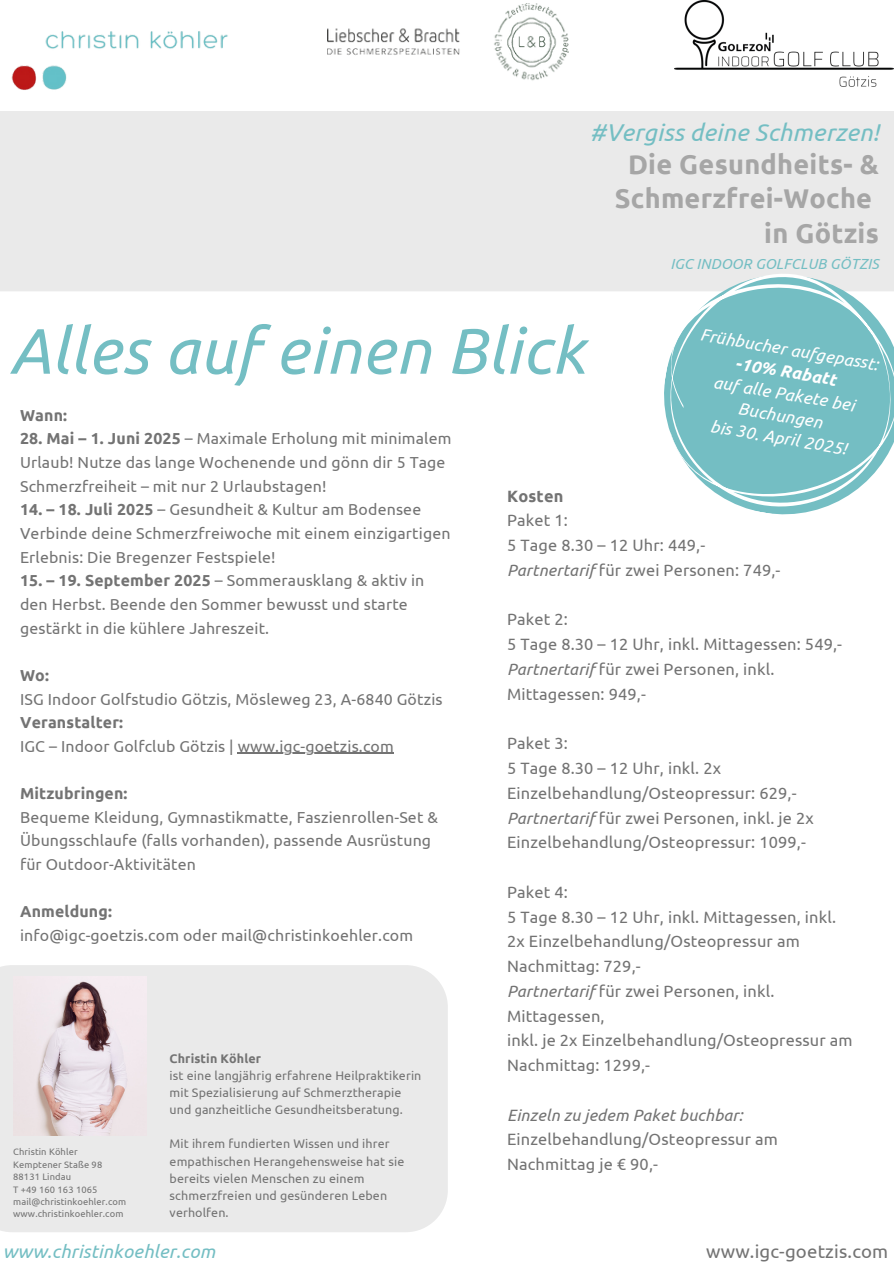
<style>
.page{position:relative;width:894px;height:1264px;background:#fff}
.page>*{position:absolute;margin:0;border:0;box-sizing:border-box;transform-origin:0 0}
.t1{font:italic 64.05px "Ubuntu";letter-spacing:.01em;color:#74bec3}
.t2{font:700 27.15px/34.5px "Ubuntu";letter-spacing:.01em;color:#a6a6a6;text-align:right}
.t3{font:italic 24.3px "Ubuntu";letter-spacing:.01em;color:#74bec3}
.t4{font:italic 18.6px "Ubuntu";letter-spacing:.01em;color:#74bec3}
.t5{font:18.6px "Ubuntu";letter-spacing:.01em;color:#737373}
.t6{font:italic 17.1px/22px "Ubuntu";color:#fff;text-align:center}
.t7{font:16.35px/24.8px "Ubuntu";letter-spacing:.01em;color:#737373}
.t8{font:italic 16.35px "Ubuntu";letter-spacing:.01em;color:#737373}
.t9{font:15.9px/23.7px "Ubuntu";letter-spacing:.01em;color:#737373}
.t10{font:700 15.9px "Ubuntu";letter-spacing:.01em;color:#737373}
.t11{font:italic 14.55px "Ubuntu";letter-spacing:.01em;color:#74bec3}
.t12{font:12.45px/17.1px "Ubuntu";letter-spacing:.01em;color:#737373}
.t13{font:700 12.45px "Ubuntu";letter-spacing:.01em;color:#737373}
.t14{font:9.3px "Ubuntu";letter-spacing:.01em;color:#737373}
.s1{font-weight:700}
.s2{font-style:italic}
</style>
<div class="page">
<img style="left:11px;top:31px;width:217px;height:59px">
<img style="left:674px;top:0;width:219px;height:87px">
<img style="left:327px;top:3px;width:241px;height:78px">
<div style="left:0;top:111px;width:893px;height:180px;background:#eaeaea"></div>
<div style="left:0;top:965px;width:447px;height:267px;background:#eaeaea"></div>
<img style="left:13px;top:976px;width:133px;height:159px">
<svg style="left:654px;top:265px;width:146px;height:250px"></svg>
<svg style="left:664px;top:263px;width:229px;height:250px;fill:#74bec3"></svg>
<hr style="left:238px;top:753px;width:156px;height:1px;background:#737373">
<h5 class="t3" style="left:589px;top:119px;width:290px">#Vergiss deine Schmerzen!</h5>
<h5 class="t2" style="left:614px;top:147px;width:265px">Die Gesundheits- &amp;<br>Schmerzfrei-Woche in Götzis</h5>
<h1 class="t11" style="left:670px;top:255px;width:210px">IGC INDOOR GOLFCLUB GÖTZIS</h1>
<h5 class="t1" style="left:9px;top:314px;width:576px">Alles auf einen Blick</h5>
<h5 class="t6" style="left:702px;top:323px;width:182px;rotate:10deg">Frühbucher aufgepasst: <span class="s1">-10% Rabatt<br></span>auf alle Pakete bei<br>Buchungen<br>bis 30. April 2025!</h5>
<p class="t10" style="left:20px;top:406px;width:49px">Wann:</p>
<p class="t9" style="left:20px;top:427px;width:433px"><span class="s1">28. Mai – 1. Juni 2025</span> – Maximale Erholung mit minimalem<br>Urlaub! Nutze das lange Wochenende und gönn dir 5 Tage<br>Schmerzfreiheit – mit nur 2 Urlaubstagen!</p>
<p class="t9" style="left:20px;top:497px;width:432px"><span class="s1">14. – 18. Juli 2025</span> – Gesundheit &amp; Kultur am Bodensee<br>Verbinde deine Schmerzfreiwoche mit einem einzigartigen<br>Erlebnis: Die Bregenzer Festspiele!</p>
<p class="t9" style="left:20px;top:568px;width:405px"><span class="s1">15. – 19. September 2025</span> – Sommerausklang &amp; aktiv in den Herbst. Beende den Sommer bewusst und starte gestärkt in die kühlere Jahreszeit.</p>
<h5 class="t9" style="left:20px;top:663px;width:424px"><span class="s1">Wo:<br></span>ISG Indoor Golfstudio Götzis, Mösleweg 23, A-6840 Götzis<br><span class="s1">Veranstalter:<br></span>IGC – Indoor Golfclub Götzis | www.igc-goetzis.com</h5>
<h5 class="t9" style="left:20px;top:781px;width:419px"><span class="s1">Mitzubringen:<br></span>Bequeme Kleidung, Gymnastikmatte, Faszienrollen-Set &amp; Übungsschlaufe (falls vorhanden), passende Ausrüstung für Outdoor-Aktivitäten</h5>
<p class="t10" style="left:20px;top:902px;width:93px">Anmeldung:</p>
<p class="t9" style="left:20px;top:923px;width:394px">info@igc-goetzis.com oder mail@christinkoehler.com</p>
<p class="t7" style="left:507px;top:483px;width:62px"><span class="s1">Kosten<br></span>Paket 1:</p>
<p class="t7" style="left:507px;top:532px;width:275px">5 Tage 8.30 – 12 Uhr: 449,-<br><span class="s2">Partnertarif</span> für zwei Personen: 749,-</p>
<p class="t7" style="left:507px;top:607px;width:336px">Paket 2:<br>5 Tage 8.30 – 12 Uhr, inkl. Mittagessen: 549,-<br><span class="s2">Partnertarif</span> für zwei Personen, inkl.<br>Mittagessen: 949,-</p>
<h3 class="t7" style="left:507px;top:730px;width:308px">Paket 3:<br>5 Tage 8.30 – 12 Uhr, inkl. 2x<br>Einzelbehandlung/Osteopressur: 629,-<br><span class="s2">Partnertarif</span> für zwei Personen, inkl. je 2x<br>Einzelbehandlung/Osteopressur: 1099,-</h3>
<h2 class="t7" style="left:507px;top:879px;width:330px">Paket 4:<br>5 Tage 8.30 – 12 Uhr, inkl. Mittagessen, inkl.<br>2x Einzelbehandlung/Osteopressur am<br>Nachmittag: 729,-<br><span class="s2">Partnertarif</span> für zwei Personen, inkl.<br>Mittagessen,</h2>
<h6 class="t7" style="left:507px;top:1027px;width:347px">inkl. je 2x Einzelbehandlung/Osteopressur am<br>Nachmittag: 1299,-</h6>
<h4 class="t8" style="left:507px;top:1105px;width:237px">Einzeln zu jedem Paket buchbar:</h4>
<p class="t7" style="left:507px;top:1126px;width:272px">Einzelbehandlung/Osteopressur am<br>Nachmittag je € 90,-</p>
<p class="t13" style="left:169px;top:1050px;width:93px">Christin Köhler</p>
<p class="t12" style="left:169px;top:1066px;width:253px">ist eine langjährig erfahrene Heilpraktikerin mit Spezialisierung auf Schmerztherapie und ganzheitliche Gesundheitsberatung.</p>
<p class="t12" style="left:169px;top:1135px;width:236px">Mit ihrem fundierten Wissen und ihrer empathischen Herangehensweise hat sie bereits vielen Menschen zu einem schmerzfreien und gesünderen Leben verholfen.</p>
<p class="t14" style="left:13px;top:1146px;width:66px">Christin Köhler</p>
<p class="t14" style="left:13px;top:1158px;width:91px">Kemptener Staße 98</p>
<p class="t14" style="left:13px;top:1171px;width:59px">88131 Lindau</p>
<p class="t14" style="left:13px;top:1183px;width:86px">T +49 160 163 1065</p>
<p class="t14" style="left:13px;top:1196px;width:114px">mail@christinkoehler.com</p>
<p class="t14" style="left:13px;top:1208px;width:112px">www.christinkoehler.com</p>
<p class="t4" style="left:3px;top:1240px;width:214px">www.christinkoehler.com</p>
<h5 class="t5" style="left:706px;top:1240px;width:183px">www.igc-goetzis.com</h5>
</div>
